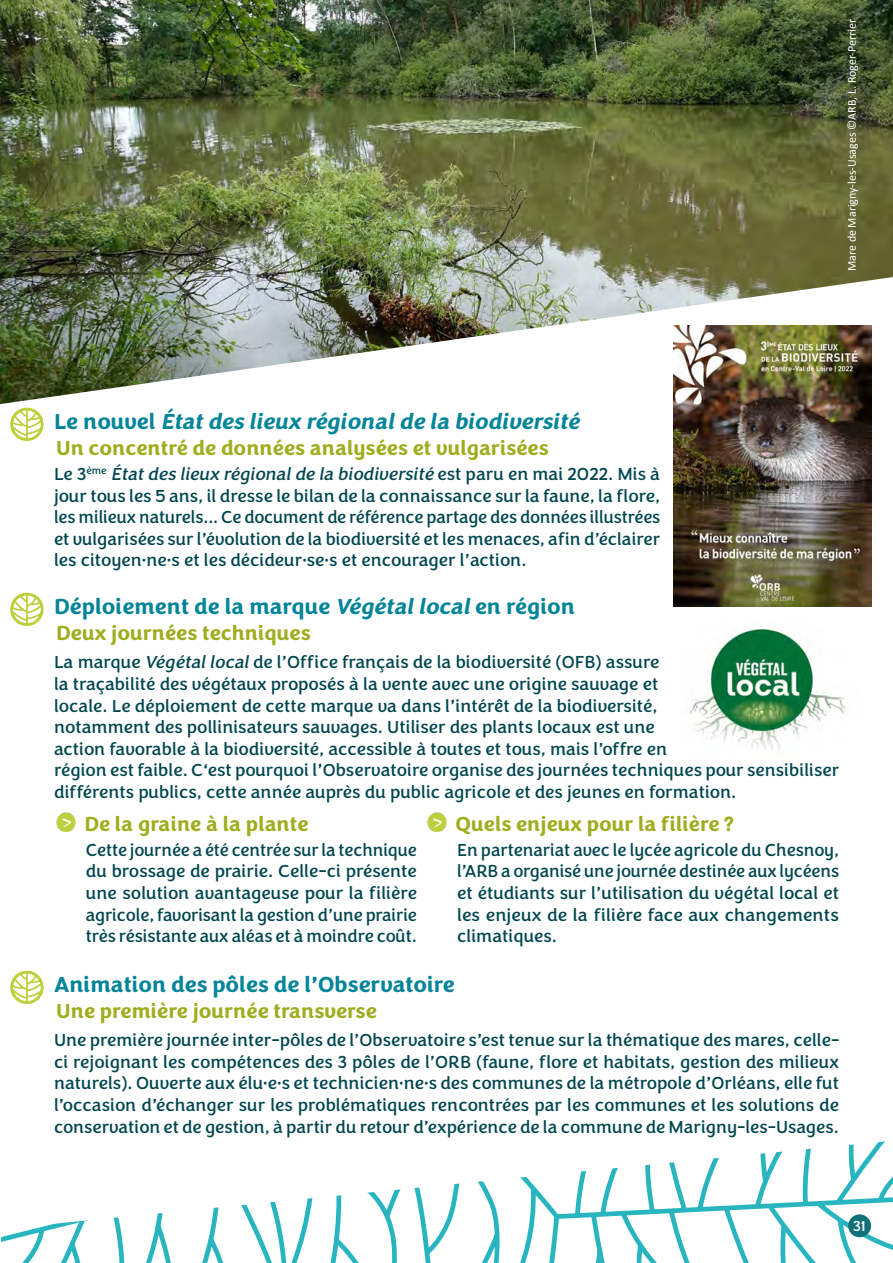
<style>
.page{position:relative;width:893px;height:1263px;background:#fff}
.page>*{position:absolute;margin:0;border:0;box-sizing:border-box;transform-origin:0 0}
.t1{font:700 22.5px "Congenial";color:#038599}
.t2{font:italic 700 22.5px "Congenial";color:#038599}
.t3{font:700 21px "Congenial";color:#9fad1e}
.t4{font:18px/21.6px "Congenial";color:#00464f;text-align:justify}
.t5{font:italic 18px "Congenial";color:#00464f}
.t6{font:15px "Congenial";color:#fff}
.t7{font:12px "Calibri";color:#fff}
.s1{font-style:normal}
.s2{font-style:italic}
</style>
<div class="page">
<svg style="left:1px;top:1141px;width:892px;height:122px"></svg>
<div style="left:848px;top:1214px;width:23px;height:23px;background:#127178;border-radius:50%"></div>
<img style="left:0;top:0;width:893px;height:404px">
<img style="left:10px;top:407px;width:33px;height:34px">
<img style="left:673px;top:326px;width:199px;height:280px">
<img style="left:10px;top:592px;width:33px;height:34px">
<img style="left:689px;top:627px;width:157px;height:124px">
<img style="left:56px;top:813px;width:19px;height:19px">
<img style="left:427px;top:813px;width:19px;height:19px">
<img style="left:10px;top:970px;width:33px;height:34px">
<p class="t7" style="left:843px;top:271px;width:254px;rotate:-90deg">Mare de Marigny-les-Usages ©ARB, L. Roger-Perrier</p>
<p class="t2" style="left:54px;top:407px;width:532px"><span class="s1">L e n o u v e l</span> Étatdes lieux régionalde la biodiversité</p>
<p class="t3" style="left:56px;top:434px;width:494px">Un concentré de données analysées et vulgarisées</p>
<p class="t5" style="left:54px;top:463px;width:608px"><span class="s1">L e 3</span> <sup>è</sup> <sup>m</sup> <sup>e</sup> Étatdes lieux régionalde la biodiversité <span class="s1">e s t p a r u e n m a i 2 0 2 2 . M i s à</span></p>
<p class="t4" style="left:54px;top:485px;width:608px">jour tous les 5 ans, il dresse le bilan de la connaissance sur la faune, la flore,</p>
<p class="t4" style="left:54px;top:507px;width:608px">les milieux naturels... Ce document de référence partage des données illustrées et vulgarisées sur l’évolution de la biodiversité et les menaces, afin d’éclairer les citoyen·ne·s et les décideur·se·s et encourager l’action.</p>
<p class="t1" style="left:54px;top:592px;width:522px">Déploiement de la marque <span class="s2">Végétallocal</span>en région</p>
<p class="t3" style="left:56px;top:619px;width:256px">Deux journées techniques</p>
<p class="t4" style="left:54px;top:652px;width:607px">La marque <span class="s2">Végétallocal</span>de l’Office français de la biodiversité (OFB) assure</p>
<p class="t4" style="left:54px;top:673px;width:606px">la traçabilité des végétaux proposés à la vente avec une origine sauvage et</p>
<p class="t4" style="left:54px;top:695px;width:605px">locale. Le déploiement de cette marque va dans l’intérêt de la biodiversité,</p>
<p class="t4" style="left:54px;top:717px;width:602px">notamment des pollinisateurs sauvages. Utiliser des plants locaux est une</p>
<p class="t4" style="left:54px;top:738px;width:615px">action favorable à la biodiversité, accessible à toutes et tous, mais l’offre en</p>
<p class="t4" style="left:54px;top:760px;width:787px">région est faible. C‘est pourquoi l’Observatoire organise des journées techniques pour sensibiliser</p>
<p class="t4" style="left:54px;top:781px;width:684px">différents publics, cette année auprès du public agricole et des jeunes en formation.</p>
<p class="t3" style="left:84px;top:810px;width:226px">De la graine à la plante</p>
<p class="t4" style="left:86px;top:839px;width:333px">Cette journée a été centrée sur la technique du brossage de prairie. Celle-ci présente une solution avantageuse pour la filière agricole, favorisant la gestion d’une prairie très résistante aux aléas et à moindre coût.</p>
<p class="t3" style="left:456px;top:810px;width:280px">Quels enjeux pour la filière ?</p>
<p class="t4" style="left:457px;top:839px;width:384px">En partenariat avec le lycée agricole du Chesnoy, l’ARB a organisé une journée destinée aux lycéens et étudiants sur l’utilisation du végétal local et les enjeux de la filière face aux changements climatiques.</p>
<p class="t1" style="left:54px;top:970px;width:402px">Animation des pôles de l’Observatoire</p>
<p class="t3" style="left:56px;top:997px;width:322px">Une première journée transverse</p>
<p class="t4" style="left:54px;top:1030px;width:787px">Une première journée inter-pôles de l’Observatoire s’est tenue sur la thématique des mares, celle&shy;ci rejoignant les compétences des 3 pôles de l’ORB (faune, flore et habitats, gestion des milieux naturels). Ouverte aux élu·e·s et technicien·ne·s des communes de la métropole d’Orléans, elle fut l’occasion d’échanger sur les problématiques rencontrées par les communes et les solutions de conservation et de gestion, à partir du retour d’expérience de la commune de Marigny-les-Usages.</p>
<p class="t6" style="left:853px;top:1217px;width:14px">31</p>
</div>
